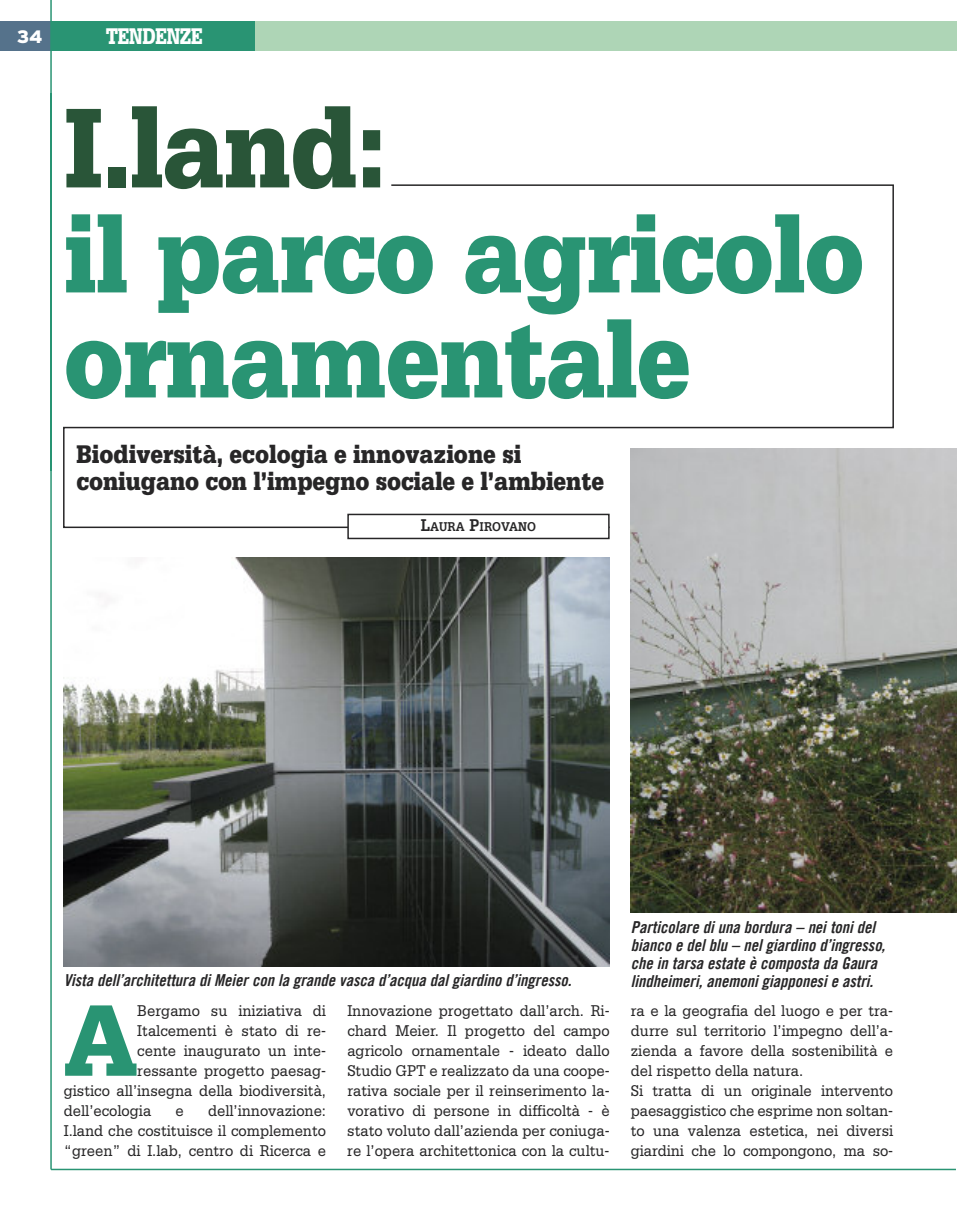
<style>
.page{position:relative;width:957px;height:1212px;background:#fff}
.page>*{position:absolute;margin:0;border:0;box-sizing:border-box;transform-origin:0 0}
.t1{font:900 120px "Serifa";color:#295538;scale:.85 1}
.t2{font:900 115.5px/105px "Serifa";letter-spacing:-.01em;color:#299473;scale:.85 1}
.t3{font:900 107.55px "Serifa";color:#299473;scale:.9 1}
.t4{font:900 27px/27px "Serifa";letter-spacing:-.005em;color:#272627;scale:.85 1}
.t5{font:900 24px "Serifa";letter-spacing:-.015em;color:#fff;scale:.72 1}
.t6{font:900 18px "Interstate";color:#fff}
.t7{font:16.5px/20px "Serifa";color:#272627;text-align:justify;scale:.9 1}
.t8{font:16.5px/18px "Trade Gothic LT Com Bd Cn 20 Obl";color:#272627}
.t9{font:700 13.5px "Serifa";color:#272627;scale:.85 1}
.s1{font-size:18px}
</style>
<div class="page">
<div style="left:0;top:21px;width:51px;height:30px;background:#55728b"></div>
<div style="left:51px;top:21px;width:204px;height:30px;background:#299473"></div>
<div style="left:255px;top:21px;width:702px;height:30px;background:#aed5b6"></div>
<hr style="left:50px;top:0;width:2px;height:1169px;background:#299473">
<hr style="left:51px;top:1169px;width:905px;height:1px;background:#299473">
<img style="left:64px;top:557px;width:545px;height:410px">
<svg style="left:63px;top:184px;width:831px;height:345px"></svg>
<div style="left:348px;top:514px;width:261px;height:24px;background:#fff"></div>
<div style="left:347px;top:514px;width:262px;height:25px;border:2px solid #272627"></div>
<img style="left:631px;top:448px;width:326px;height:464px">
<p class="t6" style="left:17px;top:26px;width:27px">34</p>
<h3 class="t5" style="left:106px;top:28px;width:136px">TENDENZE</h3>
<h1 class="t1" style="left:64px;top:106px;width:380px">I.land:</h1>
<h2 class="t2" style="left:64px;top:211px;width:943px">il parco agricolo ornamentale</h2>
<h3 class="t4" style="left:77px;top:443px;width:622px">Biodiversità, ecologia e innovazione si coniugano con l’impegno sociale e l’ambiente</h3>
<p class="t9" style="left:421px;top:522px;width:137px"><span class="s1">L</span>AURA <span class="s1">P</span>IROVANO</p>
<p class="t8" style="left:64px;top:971px;width:509px">Vista dell’architettura di Meier con la grande vasca d’acqua dal giardino d’ingresso.</p>
<p class="t8" style="left:631px;top:917px;width:256px">Particolare di una bordura – nei toni del bianco e del blu – nel giardino d’ingresso, che in tarsa estate è composta da Gaura lindheimeri, anemoni giapponesi e astri.</p>
<h3 class="t3" style="left:63px;top:1003px;width:85px">A</h3>
<p class="t7" style="left:137px;top:1002px;width:211px">Bergamo su iniziativa di</p>
<p class="t7" style="left:137px;top:1022px;width:211px">Italcementi è stato di re-</p>
<p class="t7" style="left:137px;top:1042px;width:211px">cente inaugurato un inte-</p>
<p class="t7" style="left:137px;top:1062px;width:211px">ressante progetto paesag-</p>
<p class="t7" style="left:64px;top:1082px;width:293px">gistico all’insegna della biodiversità,</p>
<p class="t7" style="left:64px;top:1101px;width:99px">dell’ecologia</p>
<p class="t7" style="left:175px;top:1101px;width:11px">e</p>
<p class="t7" style="left:64px;top:1101px;width:293px;text-indent:144px">dell’innovazione:<br>I.land che costituisce il complemento “green” di I.lab, centro di Ricerca e</p>
<p class="t7" style="left:347px;top:1002px;width:293px">Innovazione progettato dall’arch. Ri&shy;chard Meier. Il progetto del campo agricolo ornamentale - ideato dallo Studio GPT e realizzato da una coope&shy;rativa sociale per il reinserimento la&shy;vorativo di persone in difficoltà - è stato voluto dall’azienda per coniuga&shy;re l’opera architettonica con la cultu-</p>
<p class="t7" style="left:631px;top:1002px;width:293px;text-align:left">ra e la geografia del luogo e per tra&shy;durre sul territorio l’impegno dell’a&shy;zienda a favore della sostenibilità e del rispetto della natura.<br>Si tratta di un originale intervento paesaggistico che esprime non soltan&shy;to una valenza estetica, nei diversi giardini che lo compongono, ma so-</p>
</div>
